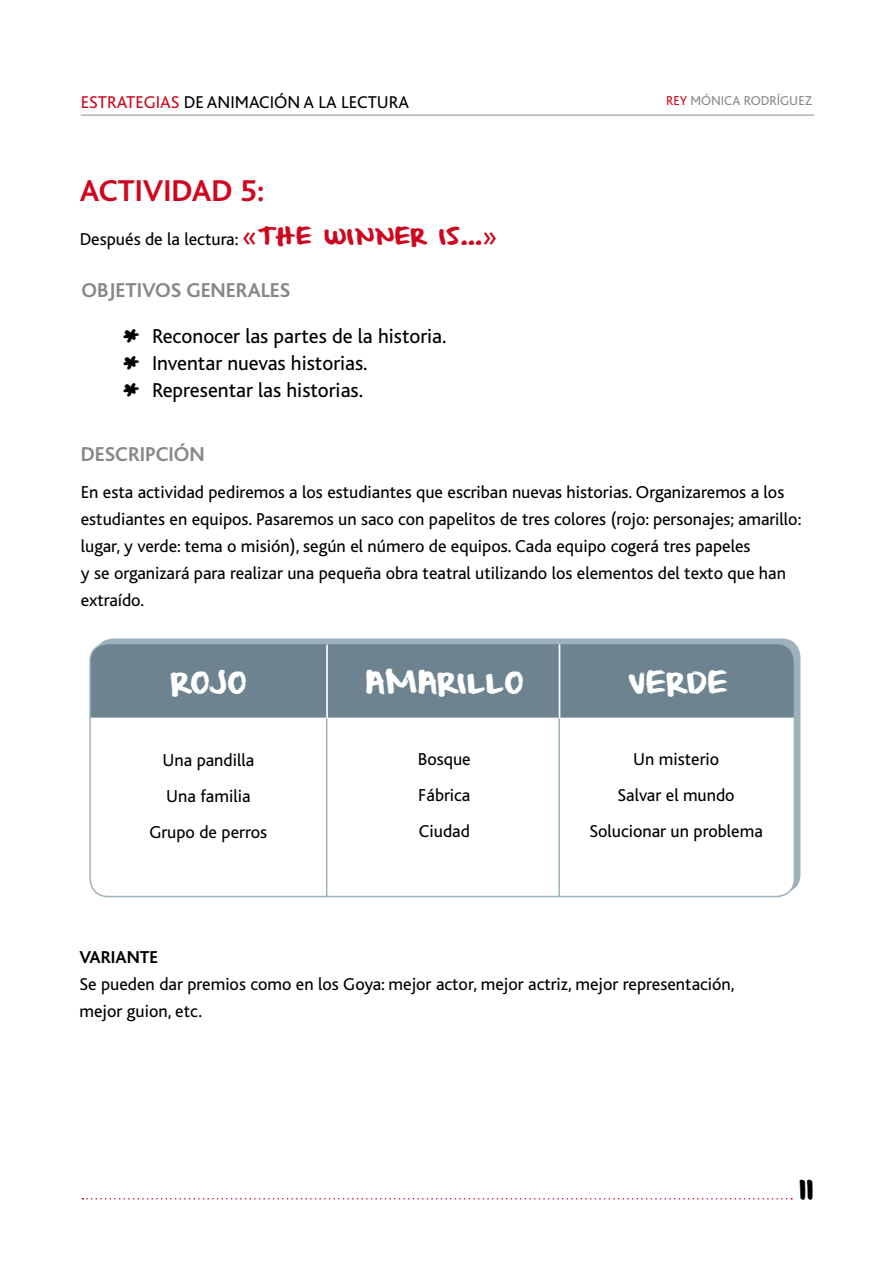
<style>
.page{position:relative;width:893px;height:1263px;background:#fff}
.page>*{position:absolute;margin:0;border:0;box-sizing:border-box;transform-origin:0 0}
.t1{font:700 31.5px "Bliss";color:#cd071e}
.t2{font:27px "From Where You Are";color:#fff}
.t3{font:21px "Bliss";color:#000}
.t4{font:700 21px "Bliss";color:#87888a}
.t5{font:21px "From Where You Are";color:#000}
.t6{font:18px/27px "Bliss";color:#000}
.t7{font:700 18px "Bliss";color:#000}
.t8{font:17.85px "Bliss";color:#000}
.t9{font:13.5px "Bliss";color:#87888a}
.s1{color:#cd071e}
.s2{font-size:27px;color:#cd071e}
.s3{font-family:"From Where You Are";font-size:21px;color:#cd071e}
.s4{font-family:"From Where You Are"}
</style>
<div class="page">
<div style="left:101px;top:639px;width:699px;height:75px;background:#9db1bc"></div>
<svg style="left:82px;top:1198px;width:710px;height:1px"></svg>
<hr style="left:81px;top:114px;width:733px;height:2px;background:#b1b3b4">
<div style="left:90px;top:643px;width:704px;height:75px;background:#6d8490"></div>
<div style="left:89px;top:643px;width:706px;height:254px;border:2px solid #9db1bc;border-radius:18px"></div>
<hr style="left:558px;top:644px;width:2px;height:252px;background:#9db1bc">
<hr style="left:559px;top:644px;width:1px;height:74px;background:#fff">
<hr style="left:326px;top:645px;width:1px;height:252px;background:#9db1bc">
<hr style="left:326px;top:645px;width:2px;height:74px;background:#fff">
<p class="t8" style="left:81px;top:93px;width:330px"><span class="s1">ESTRATEGIAS</span> DE ANIMACIÓN A LA LECTURA</p>
<p class="t9" style="left:666px;top:93px;width:148px"><span class="s1">REY</span> MÓNICA RODRÍGUEZ</p>
<p class="t1" style="left:80px;top:174px;width:186px">ACTIVIDAD 5:</p>
<p class="t6" style="left:80px;top:226px;width:419px">Después de la lectura: <span class="s2">«</span><span class="s3">THE WINNER IS…</span><span class="s2">»</span></p>
<p class="t4" style="left:82px;top:280px;width:210px">OBJETIVOS GENERALES</p>
<p class="t3" style="left:123px;top:325px;width:325px"><span class="s4">*</span> Reconocer las partes de la historia.</p>
<p class="t3" style="left:123px;top:352px;width:246px"><span class="s4">*</span> Inventar nuevas historias.</p>
<p class="t3" style="left:123px;top:379px;width:241px"><span class="s4">*</span> Representar las historias.</p>
<p class="t4" style="left:81px;top:444px;width:126px">DESCRIPCIÓN</p>
<p class="t6" style="left:81px;top:479px;width:722px">En esta actividad pediremos a los estudiantes que escriban nuevas historias. Organizaremos a los estudiantes en equipos. Pasaremos un saco con papelitos de tres colores (rojo: personajes; amarillo: lugar, y verde: tema o misión), según el número de equipos. Cada equipo cogerá tres papeles</p>
<p class="t6" style="left:81px;top:560px;width:707px">y se organizará para realizar una pequeña obra teatral utilizando los elementos del texto que han extraído.</p>
<p class="t2" style="left:170px;top:669px;width:77px">ROJO</p>
<p class="t2" style="left:366px;top:669px;width:159px">AMARILLO</p>
<p class="t2" style="left:629px;top:669px;width:101px">VERDE</p>
<p class="t6" style="left:162px;top:747px;width:93px">Una pandilla</p>
<p class="t6" style="left:166px;top:783px;width:86px">Una familia</p>
<p class="t6" style="left:149px;top:819px;width:119px">Grupo de perros</p>
<p class="t6" style="left:418px;top:746px;width:54px">Bosque</p>
<p class="t6" style="left:418px;top:782px;width:54px">Fábrica</p>
<p class="t6" style="left:419px;top:818px;width:52px">Ciudad</p>
<p class="t6" style="left:633px;top:746px;width:88px">Un misterio</p>
<p class="t6" style="left:618px;top:782px;width:119px">Salvar el mundo</p>
<p class="t6" style="left:589px;top:818px;width:175px">Solucionar un problema</p>
<p class="t7" style="left:79px;top:948px;width:80px">VARIANTE</p>
<p class="t6" style="left:79px;top:971px;width:657px">Se pueden dar premios como en los Goya: mejor actor, mejor actriz, mejor representación,</p>
<p class="t6" style="left:79px;top:998px;width:124px">mejor guion, etc.</p>
<p class="t5" style="left:799px;top:1180px;width:16px">11</p>
</div>
